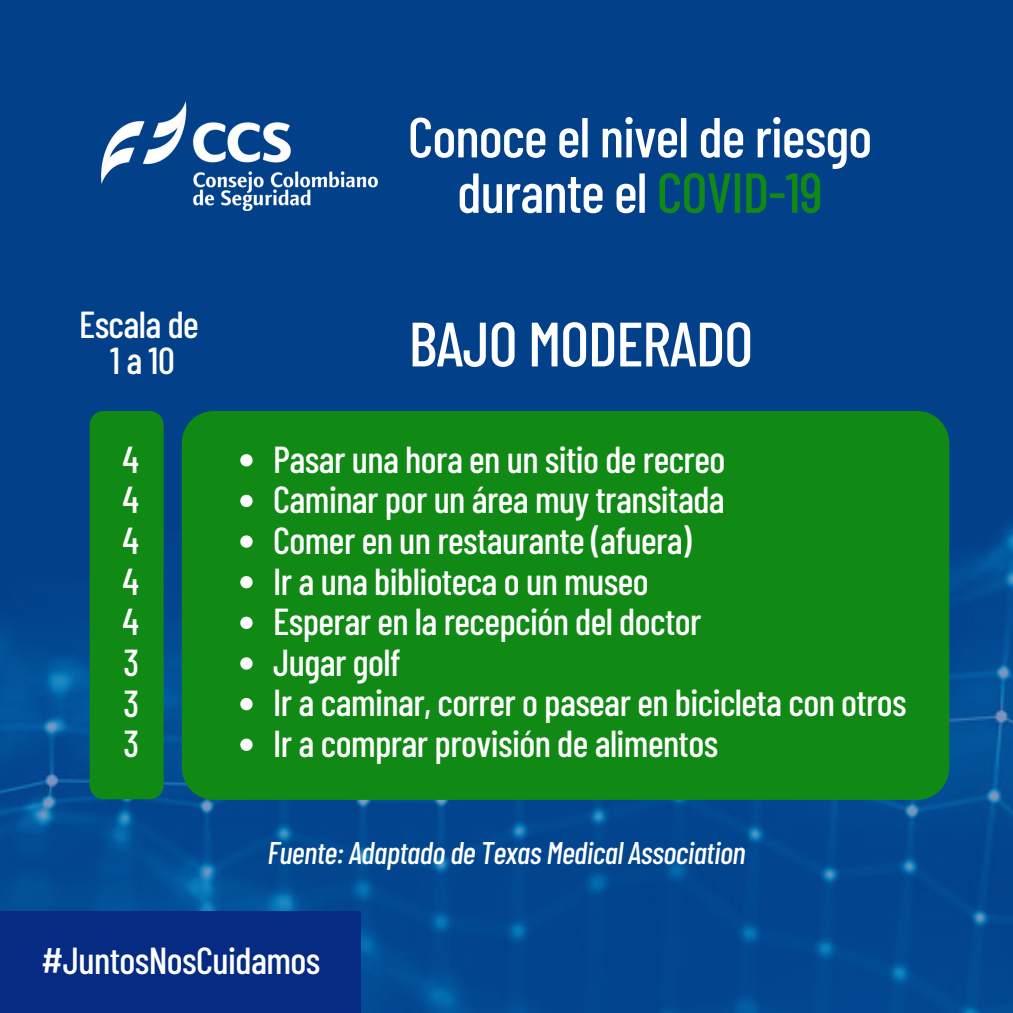
<style>
.page{position:relative;width:1013px;height:1013px;background:#fff}
.page>*{position:absolute;margin:0;border:0;box-sizing:border-box;transform-origin:0 0}
.t1{font:500 62.5px "Barlow Condensed";letter-spacing:-.015em;color:#fff}
.t2{font:500 56.25px/55.4px "Barlow Condensed";letter-spacing:-.015em;color:#fff;text-align:center}
.t3{font:500 37.5px/40.6px "Barlow Condensed";letter-spacing:-.015em;color:#fff}
.t4{font:italic 500 31.25px "Barlow Condensed";letter-spacing:-.015em;color:#fff}
.s1{color:#118915}
</style>
<div class="page">
<div style="left:0;top:0;width:1012px;height:1012px;background:linear-gradient(to bottom,#023e87,#044e96)"></div>
<div style="left:90px;top:411px;width:74px;height:388px;background:#118915;border-radius:14px"></div>
<img style="left:101px;top:101px;width:277px;height:109px">
<div style="left:0;top:911px;width:361px;height:101px;background:#052b83"></div>
<div style="left:182px;top:411px;width:767px;height:389px;background:#118915;border-radius:32px"></div>
<svg style="left:240px;top:454px;width:12px;height:12px"></svg>
<svg style="left:240px;top:495px;width:12px;height:12px"></svg>
<svg style="left:240px;top:535px;width:12px;height:12px"></svg>
<svg style="left:240px;top:576px;width:12px;height:12px"></svg>
<svg style="left:240px;top:616px;width:12px;height:13px"></svg>
<svg style="left:240px;top:657px;width:12px;height:12px"></svg>
<svg style="left:240px;top:698px;width:12px;height:12px"></svg>
<svg style="left:240px;top:738px;width:12px;height:13px"></svg>
<p class="t3" style="left:79px;top:304px;width:121px;line-height:36.9px;text-align:center">Escala de<br>1a10</p>
<p class="t3" style="left:122px;top:437px;width:18px;text-align:justify">4<br>4<br>4<br>4<br>4<br>3<br>3<br>3</p>
<h2 class="t2" style="left:408px;top:107px;width:466px">Conoce el nivel de riesgo durante el <span class="s1">COVID-19</span></h2>
<h1 class="t1" style="left:409px;top:304px;width:346px">BAJO MODERADO</h1>
<p class="t3" style="left:273px;top:437px;width:635px">Pasar una hora en un sitio de recreo<br>Caminar por un área muy transitada<br>Comer en un restaurante (afuera)<br>Ir a una biblioteca o un museo<br>Esperar en la recepción del doctor<br>Jugar golf<br>Ir a caminar, correr o pasear en bicicleta con otros<br>Ir a comprar provisión de alimentos</p>
<p class="t4" style="left:267px;top:832px;width:479px">Fuente: Adaptado de Texas Medical Association</p>
<p class="t3" style="left:41px;top:939px;width:281px">#JuntosNosCuidamos</p>
</div>
